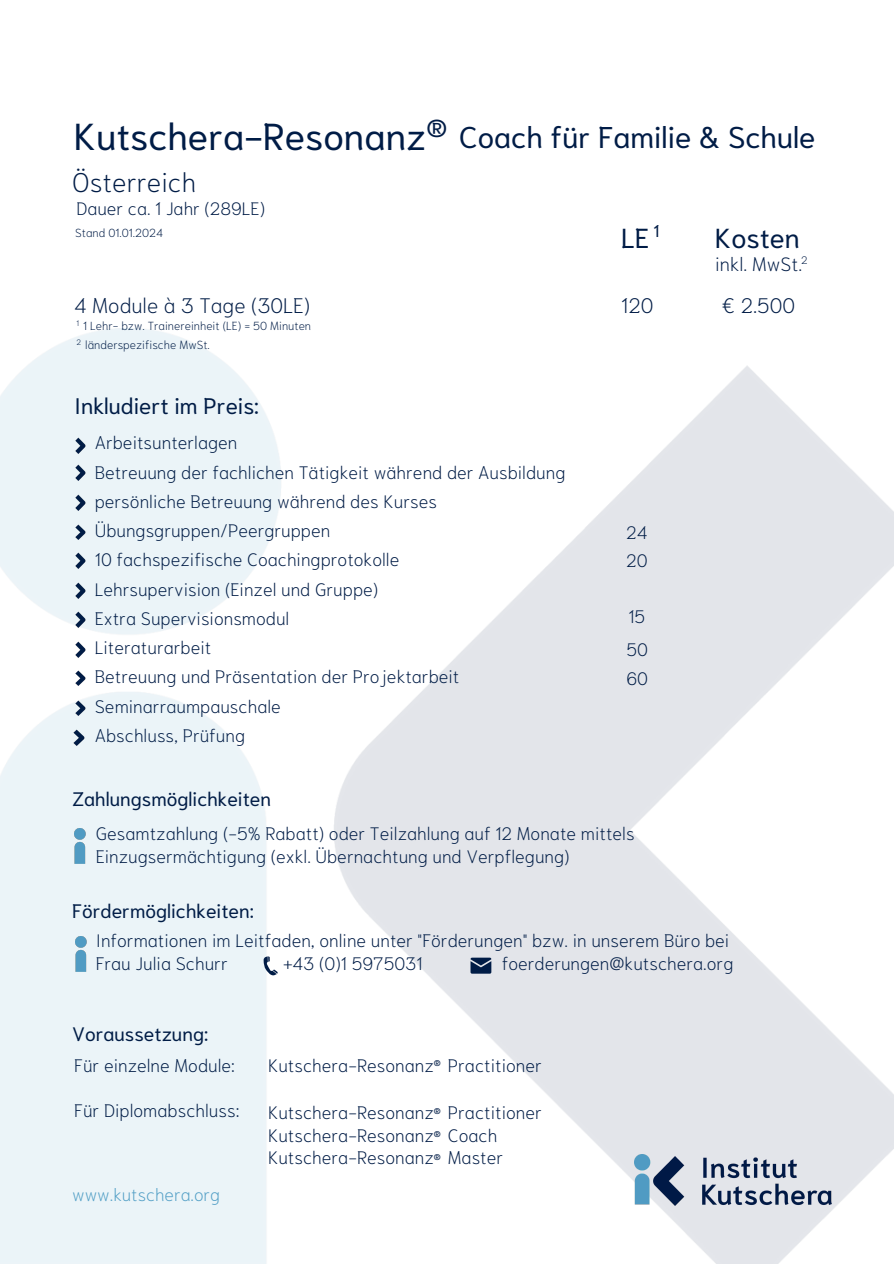
<style>
.page{position:relative;width:894px;height:1264px;background:#fff}
.page>*{position:absolute;margin:0;border:0;box-sizing:border-box;transform-origin:0 0}
.t1{font:37.5px "Niramit";color:#001c46}
.t2{font:30px "Niramit";color:#001c46}
.t3{font:27.45px "Niramit";color:#001c46}
.t4{font:200 26.85px "Niramit";color:#001c46}
.t5{font:24.6px "Niramit";color:#001c46}
.t6{font:22.5px "Niramit";color:#001c46}
.t7{font:200 21px "Niramit";color:#001c46}
.t8{font:19.5px "Niramit";color:#001c46}
.t9{font:200 19.2px "Niramit";color:#001c46}
.t10{font:200 18px/29.2px "Niramit";color:#001c46}
.t11{font:200 17.85px "Niramit";color:#001c46}
.t12{font:200 17.7px "Niramit";color:#539fc6}
.t13{font:16.95px "Niramit";color:#001c46}
.t14{font:200 11.7px "Niramit";color:#001c46}
.t15{font:200 10.8px "Niramit";color:#001c46}
.t16{font:8.25px "Niramit";color:#001c46}
.t17{font:200 7.8px "Niramit";color:#001c46}
</style>
<div class="page">
<img style="left:0;top:329px;width:893px;height:934px">
<img style="left:75px;top:437px;width:11px;height:16px">
<img style="left:75px;top:465px;width:11px;height:15px">
<img style="left:75px;top:495px;width:11px;height:15px">
<img style="left:75px;top:524px;width:11px;height:16px">
<img style="left:75px;top:553px;width:11px;height:15px">
<img style="left:75px;top:582px;width:11px;height:16px">
<img style="left:75px;top:611px;width:11px;height:16px">
<img style="left:75px;top:641px;width:11px;height:16px">
<img style="left:75px;top:670px;width:11px;height:16px">
<img style="left:75px;top:700px;width:11px;height:15px">
<img style="left:73px;top:730px;width:11px;height:15px">
<svg style="left:263px;top:956px;width:15px;height:19px"></svg>
<svg style="left:470px;top:957px;width:21px;height:16px"></svg>
<img style="left:74px;top:828px;width:11px;height:36px">
<img style="left:75px;top:936px;width:11px;height:36px">
<img style="left:634px;top:1154px;width:197px;height:51px">
<h3 class="t1" style="left:74px;top:108px;width:353px">Kutschera-Resonanz</h3>
<h4 class="t5" style="left:426px;top:110px;width:22px">®</h4>
<h6 class="t2" style="left:459px;top:115px;width:358px">Coach für Familie &amp; Schule</h6>
<p class="t4" style="left:72px;top:162px;width:125px">Österreich</p>
<p class="t11" style="left:76px;top:196px;width:190px">Dauer ca. 1 Jahr (289LE)</p>
<p class="t14" style="left:75px;top:224px;width:89px">Stand 01.01.2024</p>
<p class="t13" style="left:653px;top:218px;width:7px">1</p>
<h5 class="t3" style="left:621px;top:217px;width:29px">LE</h5>
<p class="t3" style="left:715px;top:217px;width:86px">Kosten</p>
<p class="t9" style="left:715px;top:250px;width:88px">inkl. MwSt.</p>
<p class="t15" style="left:800px;top:252px;width:8px">2</p>
<p class="t7" style="left:74px;top:290px;width:237px">4 Module à 3 Tage (30LE)</p>
<h3 class="t7" style="left:621px;top:290px;width:34px">120</h3>
<p class="t17" style="left:76px;top:317px;width:4px">1</p>
<p class="t14" style="left:83px;top:317px;width:229px">1 Lehr- bzw. Trainereinheit (LE) = 50 Minuten</p>
<p class="t17" style="left:76px;top:336px;width:6px">2</p>
<p class="t14" style="left:85px;top:336px;width:126px">länderspezifische MwSt.</p>
<h2 class="t6" style="left:75px;top:389px;width:186px">Inkludiert im Preis:</h2>
<p class="t10" style="left:95px;top:426px;width:472px">Arbeitsunterlagen<br>Betreuung der fachlichen Tätigkeit während der Ausbildung persönliche Betreuung während des Kurses Übungsgruppen/Peergruppen<br>10 fachspezifische Coachingprotokolle<br>Lehrsupervision (Einzel und Gruppe)<br>Extra Supervisionsmodul<br>Literaturarbeit<br>Betreuung und Präsentation der Projektarbeit Seminarraumpauschale<br>Abschluss, Prüfung</p>
<h6 class="t10" style="left:626px;top:515px;width:23px">24</h6>
<p class="t10" style="left:626px;top:544px;width:23px">20</p>
<h5 class="t10" style="left:628px;top:600px;width:18px">15</h5>
<h5 class="t10" style="left:626px;top:633px;width:23px">50</h5>
<p class="t10" style="left:626px;top:661px;width:23px">60</p>
<h6 class="t8" style="left:72px;top:784px;width:200px">Zahlungsmöglichkeiten</h6>
<h6 class="t10" style="left:96px;top:820px;width:540px;line-height:22.5px">Gesamtzahlung (-5% Rabatt) oder Teilzahlung auf 12 Monate mittels<br>Einzugsermächtigung (exkl. Übernachtung und Verpflegung)</h6>
<p class="t8" style="left:72px;top:896px;width:183px">Fördermöglichkeiten:</p>
<h5 class="t7" style="left:721px;top:290px;width:75px">€ 2.500</h5>
<h6 class="t10" style="left:96px;top:928px;width:635px;line-height:22.5px">Informationen im Leitfaden, online unter "Förderungen" bzw. in unserem Büro bei<br>Frau Julia Schurr</h6>
<h6 class="t10" style="left:283px;top:947px;width:141px">+43 (0)1 5975031</h6>
<h6 class="t10" style="left:501px;top:947px;width:233px">foerderungen@kutschera.org</h6>
<p class="t8" style="left:72px;top:1019px;width:138px">Voraussetzung:</p>
<h6 class="t10" style="left:74px;top:1049px;width:162px">Für einzelne Module:</h6>
<h6 class="t10" style="left:74px;top:1094px;width:167px">Für Diplomabschluss:</h6>
<p class="t10" style="left:268px;top:1099px;width:275px;line-height:22.5px">Kutschera-Resonanz Practitioner<br>Kutschera-Resonanz Coach<br>Kutschera-Resonanz Master</p>
<h6 class="t10" style="left:268px;top:1049px;width:275px">Kutschera-Resonanz Practitioner</h6>
<h6 class="t16" style="left:433px;top:1056px;width:8px">®</h6>
<h6 class="t16" style="left:433px;top:1104px;width:8px">®</h6>
<p class="t16" style="left:433px;top:1127px;width:8px">®</p>
<p class="t16" style="left:433px;top:1150px;width:8px">®</p>
<p class="t12" style="left:72px;top:1181px;width:149px">www.kutschera.org</p>
</div>
